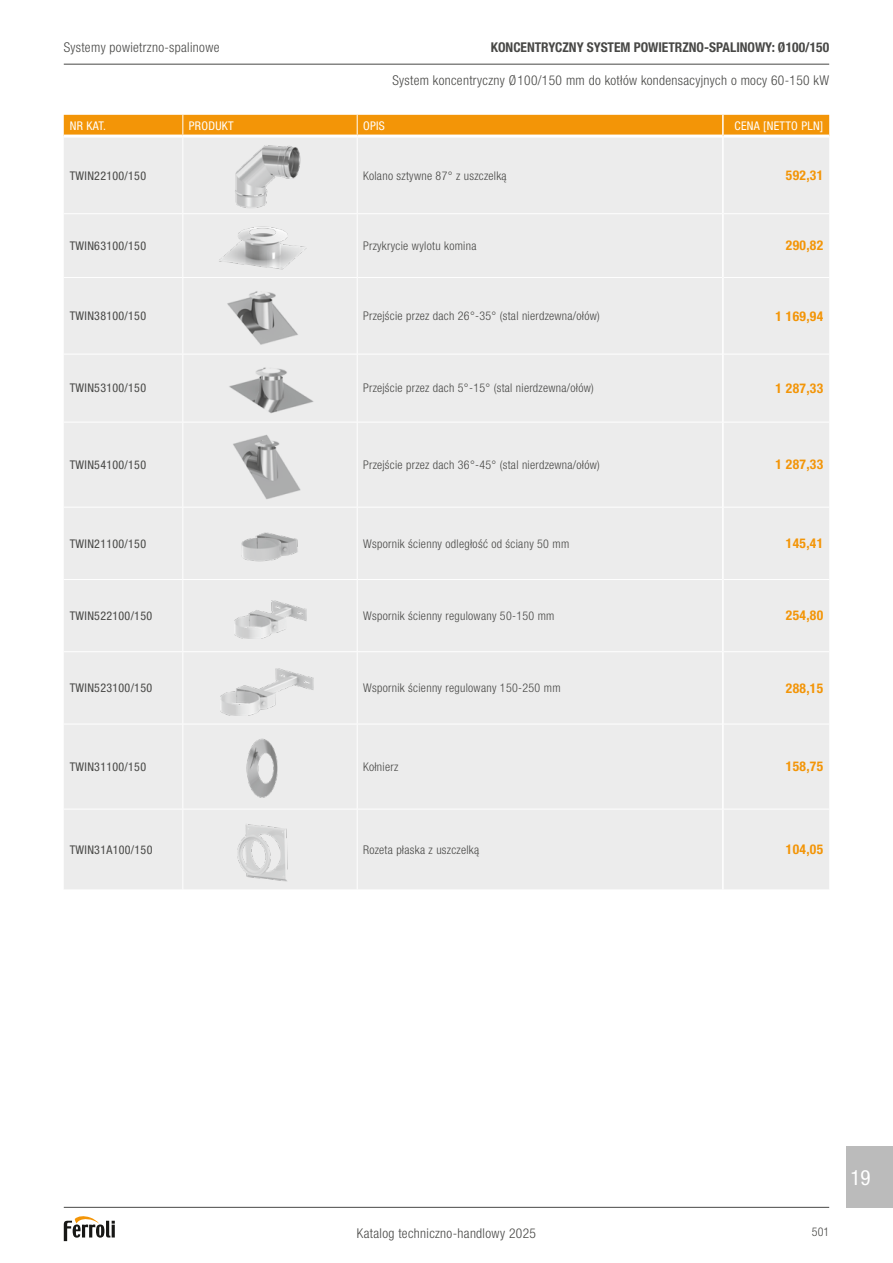
<style>
.page{position:relative;width:893px;height:1263px;background:#fff}
.page>*{position:absolute;margin:0;border:0;box-sizing:border-box;transform-origin:0 0}
.t1{font:condensed 21px "Helvetica Neue LTW1 G";color:#fff}
.t2{font:300 condensed 13.5px "Helvetica Neue LTW1 G";letter-spacing:.025em;color:#484846}
.t3{font:700 condensed 13.5px "Helvetica Neue LTW1 G";letter-spacing:.025em;color:#f39507}
.t4{font:700 condensed 13.5px "Helvetica Neue LTW1 G";color:#484846}
.t5{font:300 condensed 12px "Helvetica Neue LTW1 G";letter-spacing:.025em;color:#484846}
.t6{font:condensed 12px "Helvetica Neue LTW1 G";letter-spacing:.025em;color:#484846}
.t7{font:condensed 12px "Helvetica Neue LTW1 G";letter-spacing:.025em;color:#fff}
</style>
<div class="page">
<div style="left:64px;top:138px;width:765px;height:751px;background:#ececec"></div>
<hr style="left:64px;top:213px;width:119px;height:1px;background:#fff">
<hr style="left:357px;top:213px;width:365px;height:1px;background:#fff">
<hr style="left:724px;top:213px;width:105px;height:1px;background:#fff">
<hr style="left:64px;top:277px;width:119px;height:1px;background:#fff">
<hr style="left:357px;top:277px;width:365px;height:1px;background:#fff">
<hr style="left:724px;top:277px;width:105px;height:1px;background:#fff">
<hr style="left:64px;top:354px;width:119px;height:1px;background:#fff">
<hr style="left:357px;top:354px;width:365px;height:1px;background:#fff">
<hr style="left:724px;top:354px;width:105px;height:1px;background:#fff">
<hr style="left:64px;top:422px;width:119px;height:1px;background:#fff">
<hr style="left:357px;top:422px;width:365px;height:1px;background:#fff">
<hr style="left:724px;top:422px;width:105px;height:1px;background:#fff">
<hr style="left:64px;top:507px;width:119px;height:1px;background:#fff">
<hr style="left:357px;top:507px;width:365px;height:1px;background:#fff">
<hr style="left:724px;top:507px;width:105px;height:1px;background:#fff">
<hr style="left:64px;top:579px;width:119px;height:1px;background:#fff">
<hr style="left:357px;top:579px;width:365px;height:1px;background:#fff">
<hr style="left:724px;top:579px;width:105px;height:1px;background:#fff">
<hr style="left:183px;top:213px;width:174px;height:1px;background:#fff">
<hr style="left:183px;top:277px;width:174px;height:1px;background:#fff">
<hr style="left:183px;top:354px;width:174px;height:1px;background:#fff">
<hr style="left:183px;top:422px;width:174px;height:1px;background:#fff">
<hr style="left:183px;top:507px;width:174px;height:1px;background:#fff">
<hr style="left:183px;top:579px;width:174px;height:1px;background:#fff">
<div style="left:64px;top:115px;width:765px;height:20px;background:#f39507"></div>
<hr style="left:182px;top:138px;width:1px;height:75px;background:#fff">
<hr style="left:357px;top:138px;width:1px;height:75px;background:#fff">
<hr style="left:182px;top:214px;width:1px;height:63px;background:#fff">
<hr style="left:357px;top:214px;width:1px;height:63px;background:#fff">
<hr style="left:182px;top:278px;width:1px;height:76px;background:#fff">
<hr style="left:357px;top:278px;width:1px;height:76px;background:#fff">
<hr style="left:182px;top:354px;width:1px;height:68px;background:#fff">
<hr style="left:357px;top:354px;width:1px;height:68px;background:#fff">
<hr style="left:182px;top:422px;width:1px;height:85px;background:#fff">
<hr style="left:357px;top:422px;width:1px;height:85px;background:#fff">
<hr style="left:182px;top:507px;width:1px;height:72px;background:#fff">
<hr style="left:357px;top:507px;width:1px;height:72px;background:#fff">
<hr style="left:182px;top:580px;width:1px;height:71px;background:#fff">
<hr style="left:357px;top:580px;width:1px;height:71px;background:#fff">
<hr style="left:182px;top:652px;width:1px;height:72px;background:#fff">
<hr style="left:357px;top:652px;width:1px;height:72px;background:#fff">
<hr style="left:182px;top:724px;width:1px;height:85px;background:#fff">
<hr style="left:357px;top:724px;width:1px;height:85px;background:#fff">
<hr style="left:182px;top:809px;width:1px;height:80px;background:#fff">
<hr style="left:357px;top:809px;width:1px;height:80px;background:#fff">
<hr style="left:64px;top:651px;width:119px;height:1px;background:#fff">
<hr style="left:183px;top:651px;width:174px;height:1px;background:#fff">
<hr style="left:357px;top:651px;width:365px;height:1px;background:#fff">
<hr style="left:724px;top:651px;width:105px;height:1px;background:#fff">
<hr style="left:64px;top:724px;width:119px;height:1px;background:#fff">
<hr style="left:183px;top:724px;width:174px;height:1px;background:#fff">
<hr style="left:357px;top:724px;width:365px;height:1px;background:#fff">
<hr style="left:724px;top:724px;width:105px;height:1px;background:#fff">
<hr style="left:64px;top:809px;width:119px;height:1px;background:#fff">
<hr style="left:183px;top:809px;width:174px;height:1px;background:#fff">
<hr style="left:357px;top:809px;width:365px;height:1px;background:#fff">
<hr style="left:724px;top:809px;width:105px;height:1px;background:#fff">
<hr style="left:722px;top:115px;width:2px;height:21px;background:#fff">
<hr style="left:722px;top:136px;width:2px;height:78px;background:#fff">
<hr style="left:722px;top:214px;width:2px;height:64px;background:#fff">
<hr style="left:722px;top:278px;width:2px;height:76px;background:#fff">
<hr style="left:722px;top:354px;width:2px;height:68px;background:#fff">
<hr style="left:722px;top:422px;width:2px;height:85px;background:#fff">
<hr style="left:722px;top:507px;width:2px;height:72px;background:#fff">
<hr style="left:722px;top:579px;width:2px;height:73px;background:#fff">
<hr style="left:722px;top:652px;width:2px;height:72px;background:#fff">
<hr style="left:722px;top:724px;width:2px;height:85px;background:#fff">
<hr style="left:722px;top:809px;width:2px;height:80px;background:#fff">
<hr style="left:64px;top:1207px;width:765px;height:1px;background:#484846">
<svg style="left:64px;top:1216px;width:51px;height:25px"></svg>
<hr style="left:64px;top:64px;width:765px;height:1px;background:#484846">
<div style="left:846px;top:1146px;width:47px;height:62px;background:#bbb"></div>
<img style="left:232px;top:144px;width:71px;height:65px">
<img style="left:215px;top:223px;width:96px;height:48px">
<img style="left:225px;top:289px;width:74px;height:56px">
<img style="left:229px;top:367px;width:85px;height:48px">
<img style="left:231px;top:430px;width:72px;height:71px">
<img style="left:220px;top:669px;width:94px;height:47px">
<img style="left:234px;top:601px;width:73px;height:37px">
<img style="left:240px;top:527px;width:61px;height:38px">
<img style="left:232px;top:820px;width:63px;height:62px">
<img style="left:233px;top:737px;width:58px;height:62px">
<p class="t2" style="left:64px;top:40px;width:157px">Systemy powietrzno-spalinowe</p>
<p class="t4" style="left:491px;top:39px;width:340px">KONCENTRYCZNY SYSTEM POWIETRZNO-SPALINOWY: Ø100/150</p>
<p class="t2" style="left:392px;top:72px;width:438px">System koncentryczny Ø100/150 mm do kotłów kondensacyjnych o mocy 60-150 kW</p>
<p class="t7" style="left:70px;top:118px;width:38px">NR KAT.</p>
<p class="t7" style="left:189px;top:118px;width:46px">PRODUKT</p>
<p class="t7" style="left:363px;top:118px;width:23px">OPIS</p>
<p class="t7" style="left:734px;top:118px;width:90px">CENA [NETTO PLN]</p>
<p class="t6" style="left:70px;top:168px;width:78px">TWIN22100/150</p>
<p class="t5" style="left:363px;top:169px;width:145px">Kolano sztywne 87° z uszczelką</p>
<p class="t3" style="left:786px;top:167px;width:39px">592,31</p>
<p class="t6" style="left:70px;top:239px;width:78px">TWIN63100/150</p>
<p class="t5" style="left:363px;top:239px;width:115px">Przykrycie wylotu komina</p>
<p class="t3" style="left:786px;top:238px;width:39px">290,82</p>
<p class="t6" style="left:70px;top:309px;width:78px">TWIN38100/150</p>
<p class="t5" style="left:363px;top:309px;width:238px">Przejście przez dach 26°-35° (stal nierdzewna/ołów)</p>
<p class="t3" style="left:775px;top:308px;width:49px">1 169,94</p>
<p class="t6" style="left:70px;top:381px;width:78px">TWIN53100/150</p>
<p class="t5" style="left:363px;top:381px;width:232px">Przejście przez dach 5°-15° (stal nierdzewna/ołów)</p>
<p class="t3" style="left:775px;top:380px;width:49px">1 287,33</p>
<p class="t6" style="left:70px;top:458px;width:78px">TWIN54100/150</p>
<p class="t5" style="left:363px;top:458px;width:238px">Przejście przez dach 36°-45° (stal nierdzewna/ołów)</p>
<p class="t3" style="left:775px;top:457px;width:49px">1 287,33</p>
<p class="t6" style="left:70px;top:536px;width:78px">TWIN21100/150</p>
<p class="t5" style="left:363px;top:536px;width:208px">Wspornik ścienny odległość od ściany 50 mm</p>
<p class="t3" style="left:786px;top:535px;width:39px">145,41</p>
<p class="t6" style="left:70px;top:609px;width:84px">TWIN522100/150</p>
<p class="t5" style="left:363px;top:609px;width:193px">Wspornik ścienny regulowany 50-150 mm</p>
<p class="t3" style="left:786px;top:607px;width:39px">254,80</p>
<p class="t6" style="left:70px;top:681px;width:84px">TWIN523100/150</p>
<p class="t5" style="left:363px;top:681px;width:199px">Wspornik ścienny regulowany 150-250 mm</p>
<p class="t3" style="left:786px;top:680px;width:39px">288,15</p>
<p class="t6" style="left:70px;top:759px;width:78px">TWIN31100/150</p>
<p class="t5" style="left:363px;top:760px;width:37px">Kołnierz</p>
<p class="t3" style="left:786px;top:758px;width:39px">158,75</p>
<p class="t6" style="left:70px;top:842px;width:84px">TWIN31A100/150</p>
<p class="t5" style="left:363px;top:842px;width:118px">Rozeta płaska z uszczelką</p>
<p class="t3" style="left:786px;top:841px;width:39px">104,05</p>
<p class="t2" style="left:357px;top:1225px;width:181px">Katalog techniczno-handlowy 2025</p>
<p class="t5" style="left:812px;top:1225px;width:19px">501</p>
<h1 class="t1" style="left:850px;top:1165px;width:22px">19</h1>
</div>
